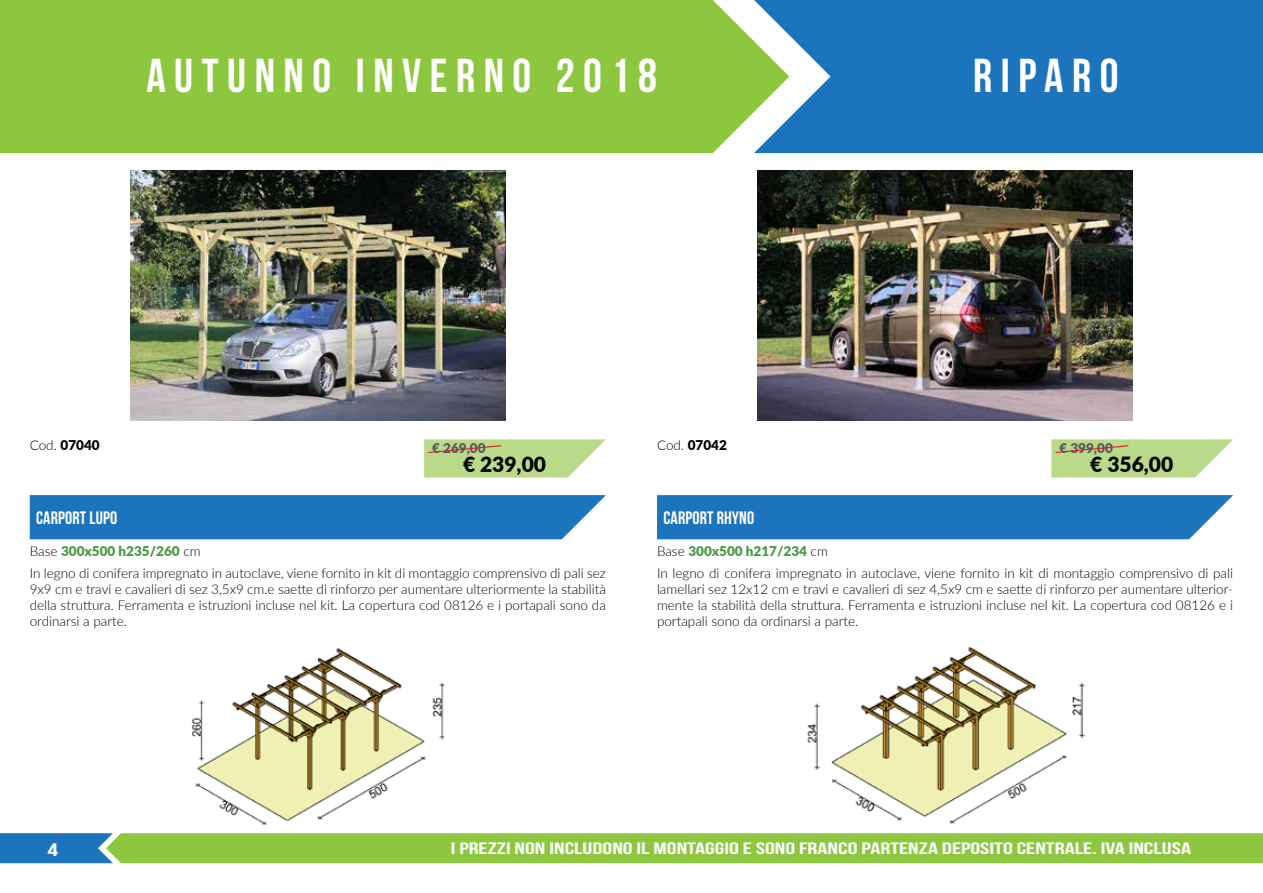
<style>
.page{position:relative;width:1263px;height:893px;background:#fff}
.page>*{position:absolute;margin:0;border:0;box-sizing:border-box;transform-origin:0 0}
.t1{font:47.55px "Bebas Neue";letter-spacing:.18em;color:#fff}
.t2{font:900 21px "Lato";color:#000}
.t3{font:18px "Bebas Neue";letter-spacing:.01em;color:#fff}
.t4{font:18px "Bebas Neue";letter-spacing:.01em;color:#fff;scale:1.5 1}
.t5{font:16.5px "Bebas Neue";color:#fff;scale:1.5 1}
.t6{font:300 13.5px/16.2px "Lato";color:#000;text-align:justify}
.t7{font:900 13.5px "Lato";color:#499744}
.t8{font:900 13.5px "Lato";color:#000}
.t9{font:900 13.5px "Lato";color:#58595b}
.s1{font-weight:300}
.s2{font-weight:900;color:#499744}
.s3{font-weight:300;color:#000}
</style>
<div class="page">
<div style="left:0;top:0;width:754px;height:153px;background:#8dc63f"></div>
<svg style="left:754px;top:0;width:509px;height:153px;background:#2b7ebd"></svg>
<svg style="left:0;top:833px;width:1263px;height:30px;background:#85bf4c"></svg>
<div style="left:657px;top:495px;width:576px;height:44px;background:#1c75bc"></div>
<img style="left:130px;top:171px;width:376px;height:250px">
<img style="left:757px;top:171px;width:376px;height:250px">
<svg style="left:424px;top:439px;width:182px;height:39px;background:#c1dc96"></svg>
<div style="left:30px;top:495px;width:576px;height:44px;background:#1c75bc"></div>
<svg style="left:1051px;top:439px;width:182px;height:39px;background:#c1dc96"></svg>
<img style="left:191px;top:648px;width:254px;height:177px">
<img style="left:807px;top:647px;width:278px;height:177px">
<h1 class="t1" style="left:146px;top:49px;width:512px">AUTUNNO INVERNO 2018</h1>
<h1 class="t1" style="left:973px;top:49px;width:147px">RIPARO</h1>
<p class="t8" style="left:30px;top:435px;width:71px"><span class="s1">Cod.</span> 07040</p>
<p class="t9" style="left:432px;top:438px;width:55px">€ 269,00</p>
<h2 class="t2" style="left:463px;top:449px;width:84px">€ 239,00</h2>
<p class="t8" style="left:657px;top:435px;width:71px"><span class="s1">Cod.</span> 07042</p>
<p class="t9" style="left:1059px;top:438px;width:55px">€ 399,00</p>
<h2 class="t2" style="left:1090px;top:449px;width:84px">€ 356,00</h2>
<h3 class="t3" style="left:36px;top:508px;width:83px">CARPORT LUPO</h3>
<h3 class="t3" style="left:663px;top:508px;width:92px">CARPORT RHYNO</h3>
<p class="t6" style="left:657px;top:539px;width:578px;line-height:21.9px">Base <span class="s2">300x500 h217/234</span> cm<br>In legno di conifera impregnato in autoclave, viene fornito in kit di montaggio comprensivo di pali</p>
<p class="t6" style="left:657px;top:580px;width:578px">lamellari sez 12x12 cm e travi e cavalieri di sez 4,5x9 cm e saette di rinforzo per aumentare ulterior&shy;mente la stabilità della struttura. Ferramenta e istruzioni incluse nel kit. La copertura cod 08126 e i portapali sono da ordinarsi a parte.</p>
<p class="t7" style="left:30px;top:541px;width:172px"><span class="s3">Base</span> 300x500 h235/260 <span class="s3">cm</span></p>
<p class="t6" style="left:30px;top:564px;width:578px">In legno di conifera impregnato in autoclave, viene fornito in kit di montaggio comprensivo di pali sez 9x9 cm e travi e cavalieri di sez 3,5x9 cm.e saette di rinforzo per aumentare ulteriormente la stabilità della struttura. Ferramenta e istruzioni incluse nel kit. La copertura cod 08126 e i portapali sono da ordinarsi a parte.</p>
<h3 class="t4" style="left:47px;top:840px;width:9px">4</h3>
<p class="t5" style="left:451px;top:839px;width:495px">I PREZZI NON INCLUDONO IL MONTAGGIO E SONO FRANCO PARTENZA DEPOSITO CENTRALE. IVA INCLUSA</p>
</div>
